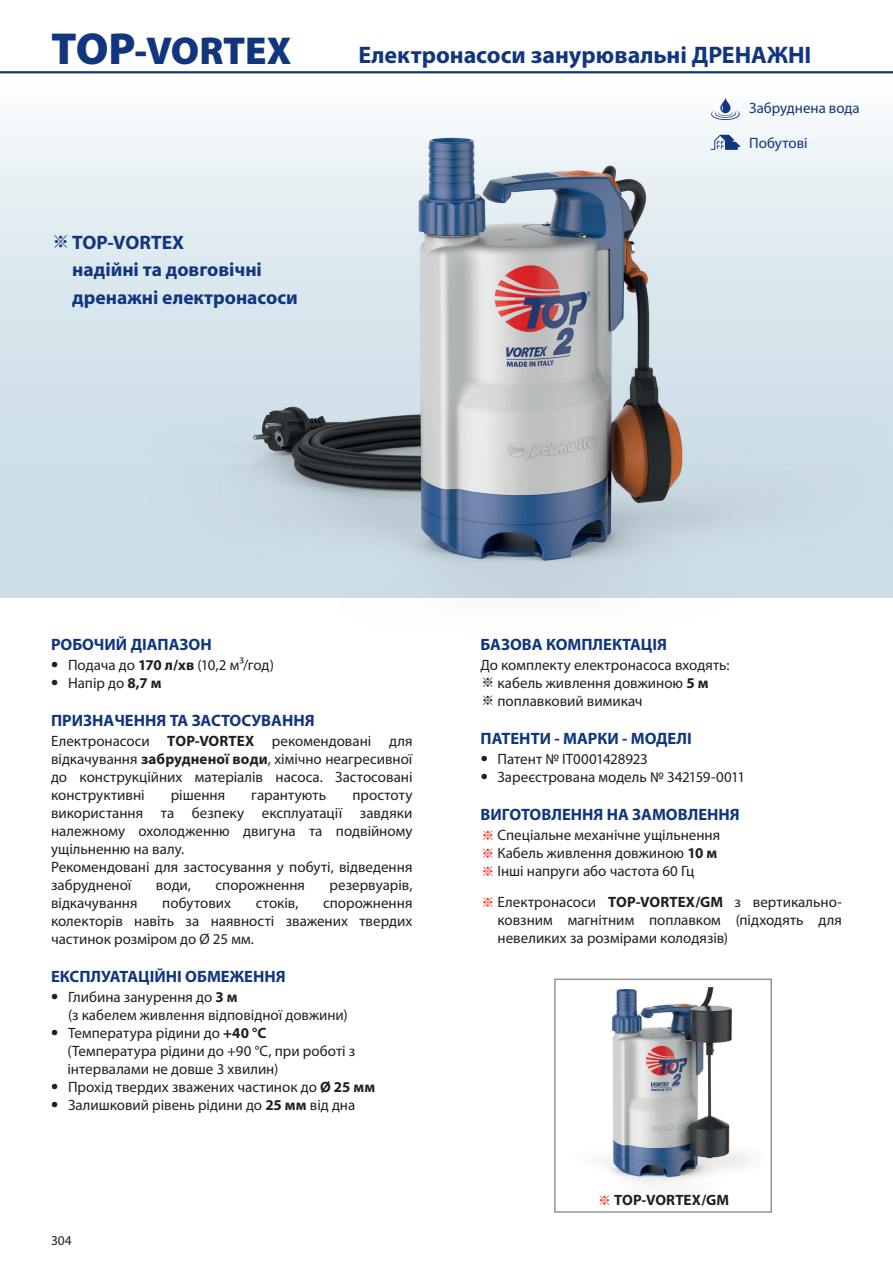
<style>
.page{position:relative;width:893px;height:1263px;background:#fff}
.page>*{position:absolute;margin:0;border:0;box-sizing:border-box;transform-origin:0 0}
.Cat_Modello{font:900 39px "Myriad Pro";color:#11367e}
.t1{font:700 24px "Myriad Pro";color:#11367e}
.Cat_Descrizione_Variante2{font:700 19.5px "Myriad Pro";color:#11367e}
.Cat_TITOLO{font:700 16.5px "Myriad Pro";color:#11367e}
.Cat_Testo_NORMALE{font:15px/18px "Myriad Pro";color:#231f20;text-align:justify}
.t2{font:15px "Myriad Pro";color:#11367e}
.t3{font:700 15px "Myriad Pro";letter-spacing:.01em;color:#231f20}
.t4{font:13.5px "Myriad Pro";color:#231f20}
.s1{font-size:45px}
.s2{font-family:"Adobe Myungjo Std";font-weight:500}
.s3{font-weight:700;font-size:21px}
.s4{font-weight:700}
.s5{font-family:"Adobe Myungjo Std";font-weight:500;color:#ee2e22}
</style>
<div class="page">
<div style="left:0;top:72px;width:893px;height:525px;background:linear-gradient(to bottom,#f3f8fa,#c4d7e2)"></div>
<hr style="left:0;top:71px;width:893px;height:2px;background:#11367e">
<img style="left:603px;top:987px;width:147px;height:200px">
<div style="left:554px;top:978px;width:218px;height:235px;border:2px solid #939598"></div>
<img style="left:98px;top:122px;width:795px;height:476px">
<img style="left:326px;top:138px;width:121px;height:284px">
<svg style="left:711px;top:98px;width:29px;height:22px"></svg>
<svg style="left:710px;top:135px;width:30px;height:15px"></svg>
<p class="Cat_Modello" style="left:51px;top:24px;width:242px"><span class="s1">TOP</span>-VORTEX</p>
<p class="Cat_Descrizione_Variante2" style="left:51px;top:229px;width:135px"><span class="s2">※</span>TOP-VORTEX</p>
<p class="Cat_Descrizione_Variante2" style="left:72px;top:257px;width:191px">надійні та довговічні</p>
<p class="Cat_Descrizione_Variante2" style="left:72px;top:285px;width:227px">дренажні електронасоси</p>
<p class="t1" style="left:358px;top:39px;width:455px">Електронасоси занурювальні ДРЕНАЖНІ</p>
<p class="t2" style="left:749px;top:99px;width:112px">Забруднена вода</p>
<p class="t2" style="left:749px;top:134px;width:60px">Побутові</p>
<p class="Cat_TITOLO" style="left:51px;top:634px;width:162px">РОБОЧИЙ ДІАПАЗОН</p>
<p class="Cat_Testo_NORMALE" style="left:51px;top:656px;width:225px"><span class="s3">•</span> Подача до <span class="s4">170 л/хв</span> (10,2 м3/год)</p>
<p class="Cat_Testo_NORMALE" style="left:51px;top:674px;width:112px"><span class="s3">•</span> Напір до <span class="s4">8,7 м</span></p>
<p class="Cat_TITOLO" style="left:51px;top:710px;width:265px">ПРИЗНАЧЕННЯ ТА ЗАСТОСУВАННЯ</p>
<p class="Cat_Testo_NORMALE" style="left:51px;top:732px;width:363px">Електронасоси <span class="s4">TOP-VORTEX</span> рекомендовані для відкачування <span class="s4">забрудненої води</span>, хімічно неагресивної до конструкційних матеріалів насоса. Застосовані конструктивні</p>
<p class="Cat_Testo_NORMALE" style="left:171px;top:786px;width:56px">рішення</p>
<p class="Cat_Testo_NORMALE" style="left:251px;top:786px;width:76px">гарантують</p>
<p class="Cat_Testo_NORMALE" style="left:51px;top:786px;width:363px;text-indent:301px">простоту використання та безпеку експлуатації завдяки належному охолодженню двигуна та подвійному ущільненню на валу.</p>
<p class="Cat_Testo_NORMALE" style="left:51px;top:858px;width:363px">Рекомендовані для застосування у побуті, відведення забрудненої</p>
<p class="Cat_Testo_NORMALE" style="left:156px;top:876px;width:37px">води,</p>
<p class="Cat_Testo_NORMALE" style="left:216px;top:876px;width:91px">спорожнення</p>
<p class="Cat_Testo_NORMALE" style="left:330px;top:876px;width:84px">резервуарів,</p>
<p class="Cat_Testo_NORMALE" style="left:51px;top:894px;width:88px">відкачування</p>
<p class="Cat_Testo_NORMALE" style="left:162px;top:894px;width:70px">побутових</p>
<p class="Cat_Testo_NORMALE" style="left:256px;top:894px;width:44px">стоків,</p>
<p class="Cat_Testo_NORMALE" style="left:51px;top:894px;width:363px;text-indent:272px">спорожнення колекторів навіть за наявності зважених твердих частинок розміром до Ø 25 мм.</p>
<p class="Cat_TITOLO" style="left:51px;top:966px;width:236px">ЕКСПЛУАТАЦІЙНІ ОБМЕЖЕННЯ</p>
<p class="Cat_Testo_NORMALE" style="left:68px;top:988px;width:281px;text-indent:-17px"><span class="s3">•</span> Глибина занурення до <span class="s4">3 м<br></span>(з кабелем живлення відповідної довжини)</p>
<p class="Cat_Testo_NORMALE" style="left:51px;top:1024px;width:217px"><span class="s3">•</span> Температура рідини до <span class="s4">+40 °C</span></p>
<p class="Cat_Testo_NORMALE" style="left:68px;top:1042px;width:289px">(Температура рідини до +90 °C, при роботі з інтервалами не довше 3 хвилин)</p>
<p class="Cat_Testo_NORMALE" style="left:51px;top:1078px;width:325px"><span class="s3">•</span> Прохід твердих зважених частинок до <span class="s4">Ø 25 мм</span></p>
<p class="Cat_Testo_NORMALE" style="left:51px;top:1096px;width:306px"><span class="s3">•</span> Залишковий рівень рідини до <span class="s4">25 мм</span> від дна</p>
<p class="t4" style="left:51px;top:1232px;width:22px">304</p>
<p class="Cat_TITOLO" style="left:480px;top:634px;width:188px">БАЗОВА КОМПЛЕКТАЦІЯ</p>
<p class="Cat_Testo_NORMALE" style="left:480px;top:656px;width:251px">До комплекту електронасоса входять:</p>
<p class="Cat_Testo_NORMALE" style="left:480px;top:674px;width:229px"><span class="s2">※</span>кабель живлення довжиною <span class="s4">5 м</span></p>
<p class="Cat_Testo_NORMALE" style="left:480px;top:692px;width:164px"><span class="s2">※</span>поплавковий вимикач</p>
<p class="Cat_TITOLO" style="left:480px;top:728px;width:213px">ПАТЕНТИ - МАРКИ - МОДЕЛІ</p>
<p class="Cat_Testo_NORMALE" style="left:481px;top:750px;width:169px"><span class="s3">•</span> Патент № IT0001428923</p>
<p class="Cat_Testo_NORMALE" style="left:481px;top:768px;width:266px"><span class="s3">•</span> Зареєстрована модель № 342159-0011</p>
<p class="Cat_TITOLO" style="left:480px;top:804px;width:261px">ВИГОТОВЛЕННЯ НА ЗАМОВЛЕННЯ</p>
<p class="Cat_Testo_NORMALE" style="left:480px;top:826px;width:241px"><span class="s5">※</span>Спеціальне механічне ущільнення</p>
<p class="Cat_Testo_NORMALE" style="left:480px;top:844px;width:238px"><span class="s5">※</span>Кабель живлення довжиною <span class="s4">10 м</span></p>
<p class="Cat_Testo_NORMALE" style="left:480px;top:862px;width:215px"><span class="s5">※</span>Інші напруги або частота 60 Гц</p>
<p class="Cat_Testo_NORMALE" style="left:497px;top:893px;width:346px;text-indent:-17px"><span class="s5">※</span>Електронасоси <span class="s4">TOP-VORTEX/GM</span> з вертикально&shy;ковзним магнітним поплавком (підходять для невеликих за розмірами колодязів)</p>
<p class="t3" style="left:597px;top:1190px;width:134px"><span class="s5">※</span>TOP-VORTEX/GM</p>
</div>
